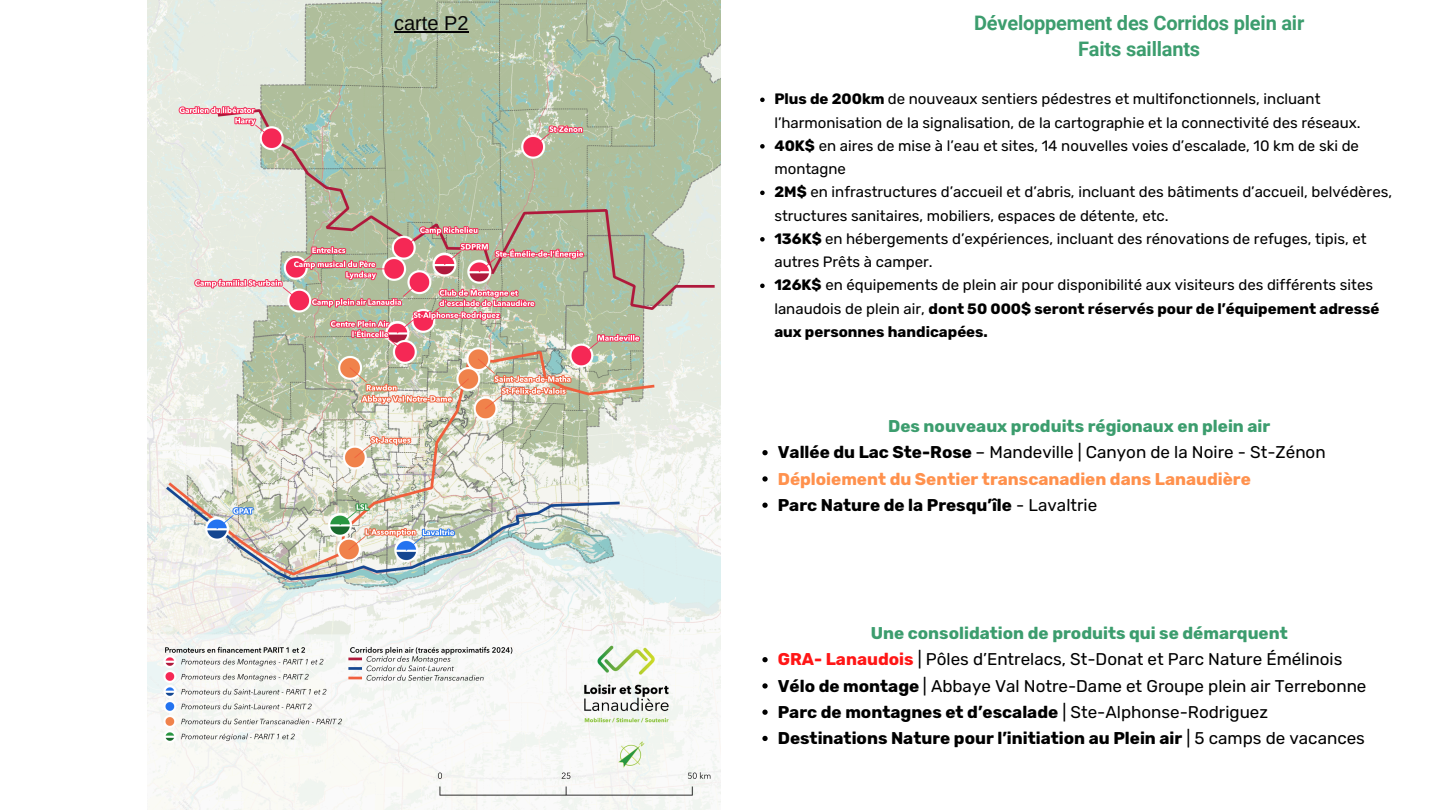
<style>
.page{position:relative;width:1440px;height:810px;background:#fff}
.page>*{position:absolute;margin:0;border:0;box-sizing:border-box;transform-origin:0 0}
.t1{font:700 20px/25.5px "Roboto";letter-spacing:-.01em;color:#3c9d6e;text-align:center}
.t2{font:20px "Arimo";color:#060507}
.t3{font:17px "Rubik";color:#000}
.t4{font:700 17px "Rubik";color:#000}
.t5{font:700 17px "Rubik";color:#3c9d6e}
.t6{font:700 17px "Rubik";color:#ff914d}
.t7{font:15px/23.2px "Rubik";color:#000}
.s1{font-weight:700}
.s2{font-weight:400}
.s3{font-weight:700;color:#ff1616}
</style>
<div class="page">
<img style="left:147px;top:0;width:573px;height:810px">
<hr style="left:394px;top:32px;width:75px;height:1px;background:#060507">
<svg style="left:760px;top:98px;width:5px;height:4px"></svg>
<svg style="left:760px;top:144px;width:5px;height:5px"></svg>
<svg style="left:760px;top:191px;width:5px;height:4px"></svg>
<svg style="left:760px;top:237px;width:5px;height:5px"></svg>
<svg style="left:760px;top:284px;width:5px;height:4px"></svg>
<svg style="left:762px;top:450px;width:6px;height:5px"></svg>
<svg style="left:762px;top:476px;width:6px;height:6px"></svg>
<svg style="left:762px;top:503px;width:6px;height:5px"></svg>
<svg style="left:762px;top:657px;width:6px;height:5px"></svg>
<svg style="left:762px;top:683px;width:6px;height:6px"></svg>
<svg style="left:762px;top:710px;width:6px;height:5px"></svg>
<svg style="left:762px;top:736px;width:6px;height:5px"></svg>
<p class="t2" style="left:394px;top:12px;width:76px">carte P2</p>
<p class="t1" style="left:974px;top:11px;width:332px">Développement des Corridos plein air<br>Faits saillants</p>
<h2 class="t7" style="left:774px;top:88px;width:588px"><span class="s1">Plus de 200km</span> de nouveaux sentiers pédestres et multifonctionnels, incluant l’harmonisation de la signalisation, de la cartographie et la connectivité des réseaux.</h2>
<h1 class="t7" style="left:774px;top:134px;width:586px"><span class="s1">40K$</span> en aires de mise à l’eau et sites, 14 nouvelles voies d’escalade, 10 km de ski de montagne</h1>
<p class="t7" style="left:774px;top:181px;width:619px"><span class="s1">2M$</span> en infrastructures d’accueil et d’abris, incluant des bâtiments d’accueil, belvédères, structures sanitaires, mobiliers, espaces de détente, etc.</p>
<p class="t7" style="left:774px;top:227px;width:594px"><span class="s1">136K$</span> en hébergements d’expériences, incluant des rénovations de refuges, tipis, et autres Prêts à camper.</p>
<p class="t7" style="left:774px;top:274px;width:606px"><span class="s1">126K$</span> en équipements de plein air pour disponibilité aux visiteurs des différents sites lanaudois de plein air, <span class="s1">dont 50 000$ seront réservés pour de l’équipement adressé aux personnes handicapées.</span></p>
<p class="t5" style="left:888px;top:416px;width:384px">Des nouveaux produits régionaux en plein air</p>
<p class="t3" style="left:778px;top:442px;width:549px"><span class="s1">Vallée du Lac Ste-Rose</span> – Mandeville | Canyon de la Noire - St-Zénon</p>
<h3 class="t6" style="left:778px;top:469px;width:475px">Déploiement du Sentier transcanadien dans Lanaudière</h3>
<p class="t4" style="left:778px;top:495px;width:321px">Parc Nature de la Presqu’île <span class="s2">- Lavaltrie</span></p>
<p class="t5" style="left:871px;top:623px;width:419px">Une consolidation de produits qui se démarquent</p>
<p class="t3" style="left:778px;top:649px;width:566px"><span class="s3">GRA- Lanaudois</span> | Pôles d’Entrelacs, St-Donat et Parc Nature Émélinois</p>
<h3 class="t3" style="left:778px;top:676px;width:590px"><span class="s1">Vélo de montage</span> | Abbaye Val Notre-Dame et Groupe plein air Terrebonne</h3>
<p class="t4" style="left:778px;top:702px;width:492px">Parc de montagnes et d’escalade <span class="s2">| Ste-Alphonse-Rodriguez</span></p>
<p class="t4" style="left:778px;top:728px;width:589px">Destinations Nature pour l’initiation au Plein air <span class="s2">| 5 camps de vacances</span></p>
</div>
